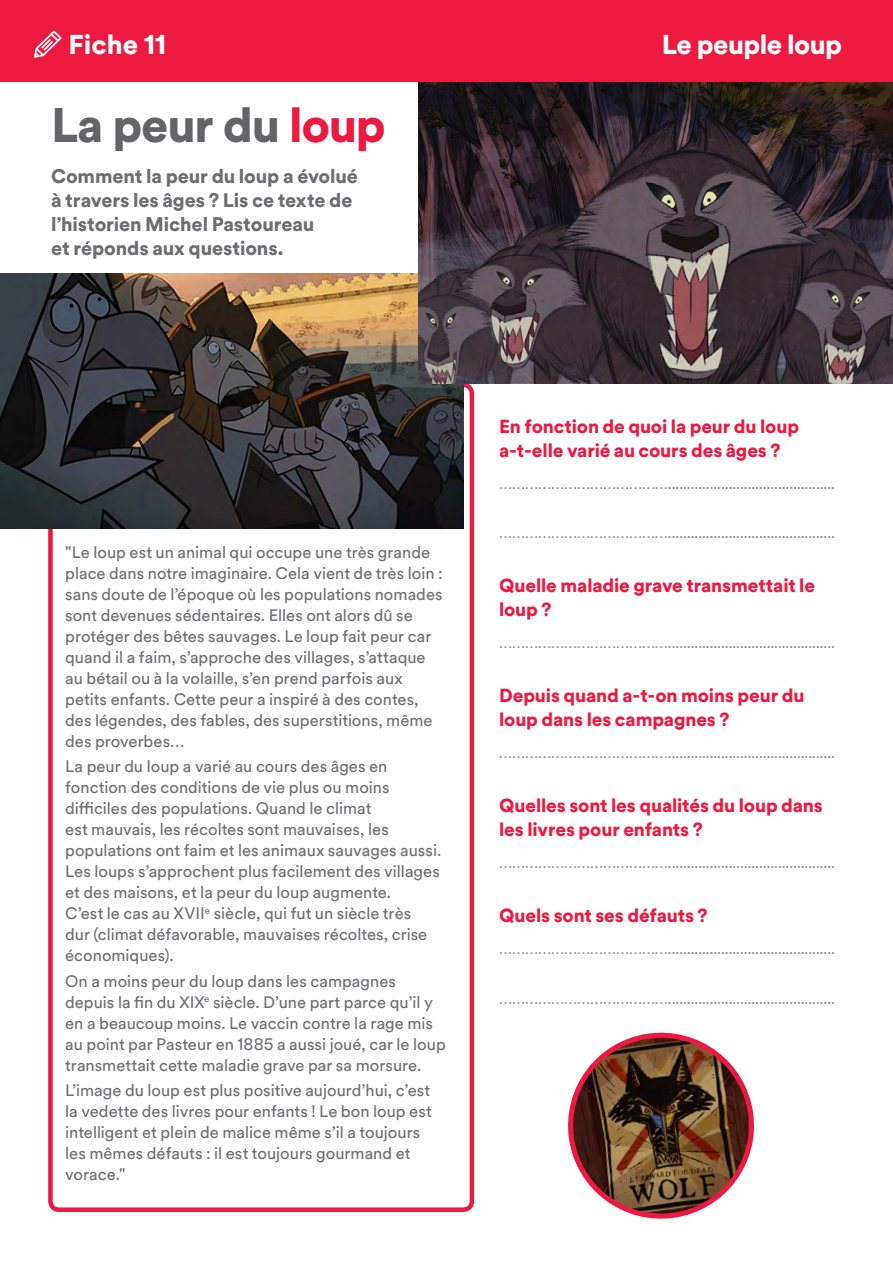
<style>
.page{position:relative;width:893px;height:1263px;background:#fff}
.page>*{position:absolute;margin:0;border:0;box-sizing:border-box;transform-origin:0 0}
.Titre_fiche{font:900 48px "Circular Spotify Text";letter-spacing:-.025em;color:#636466}
.Titre_fiche-2{font:900 27px "Circular Spotify Text";letter-spacing:-.02em;color:#fff}
.chapo_13_pts{font:900 19.5px/24px "Circular Spotify Text";letter-spacing:-.005em;color:#6d6e71}
.chapo_13_pts-2{font:900 18.75px/24px "Circular Spotify Text";letter-spacing:-.005em;color:#ed1941}
.Txt_book_11_pts_dr{font:16.5px/21px "Circular Spotify Text";color:#6d6e71}
.chapo_13_pts-3{font:15px "Circular Spotify Text";color:#888a8c}
.s1{color:#ed1941}
</style>
<div class="page">
<div style="left:48px;top:383px;width:426px;height:829px;border:4px solid #ed1941;border-radius:9px"></div>
<img style="left:0;top:274px;width:463px;height:255px">
<div style="left:0;top:0;width:893px;height:82px;background:#ed1941"></div>
<svg style="left:34px;top:31px;width:28px;height:27px"></svg>
<img style="left:419px;top:82px;width:474px;height:302px">
<img style="left:568px;top:1032px;width:186px;height:187px">
<p class="Titre_fiche-2" style="left:68px;top:26px;width:99px">Fiche 11</p>
<p class="Titre_fiche-2" style="left:662px;top:26px;width:182px">Le peuple loup</p>
<p class="Titre_fiche" style="left:51px;top:92px;width:336px">La peur du <span class="s1">loup</span></p>
<p class="chapo_13_pts" style="left:51px;top:165px;width:308px">Comment la peur du loup a évolué à travers les âges ? Lis ce texte de l’historien Michel Pastoureau<br>et réponds aux questions.</p>
<p class="Txt_book_11_pts_dr" style="left:65px;top:542px;width:379px">"Le loup est un animal qui occupe une très grande place dans notre imaginaire. Cela vient de très loin : sans doute de l’époque où les populations nomades sont devenues sédentaires. Elles ont alors dû se protéger des bêtes sauvages. Le loup fait peur car quand il a faim, s’approche des villages, s’attaque au bétail ou à la volaille, s’en prend parfois aux petits enfants. Cette peur a inspiré à des contes, des légendes, des fables, des superstitions, même des proverbes…</p>
<p class="Txt_book_11_pts_dr" style="left:65px;top:756px;width:377px">La peur du loup a varié au cours des âges en fonction des conditions de vie plus ou moins difficiles des populations. Quand le climat<br>est mauvais, les récoltes sont mauvaises, les populations ont faim et les animaux sauvages aussi.<br>Les loups s’approchent plus facilement des villages et des maisons, et la peur du loup augmente.<br>C’est le cas au XVII<sup>e</sup> siècle, qui fut un siècle très<br>dur (climat défavorable, mauvaises récoltes, crise économiques).</p>
<p class="Txt_book_11_pts_dr" style="left:65px;top:971px;width:382px">On a moins peur du loup dans les campagnes depuis la fin du XIX<sup>e</sup> siècle. D’une part parce qu’il y en a beaucoup moins. Le vaccin contre la rage mis au point par Pasteur en 1885 a aussi joué, car le loup transmettait cette maladie grave par sa morsure.</p>
<p class="Txt_book_11_pts_dr" style="left:65px;top:1080px;width:368px">L’image du loup est plus positive aujourd’hui, c’est la vedette des livres pour enfants ! Le bon loup est intelligent et plein de malice même s’il a toujours les mêmes défauts : il est toujours gourmand et vorace."</p>
<p class="chapo_13_pts-2" style="left:499px;top:414px;width:301px">En fonction de quoi la peur du loup a-t-elle varié au cours des âges ?</p>
<p class="chapo_13_pts-3" style="left:499px;top:473px;width:337px">…………………………………............................................</p>
<p class="chapo_13_pts-3" style="left:499px;top:523px;width:337px">…………………………………............................................</p>
<p class="chapo_13_pts-2" style="left:499px;top:574px;width:318px">Quelle maladie grave transmettait le loup ?</p>
<p class="chapo_13_pts-3" style="left:499px;top:633px;width:337px">…………………………………............................................</p>
<p class="chapo_13_pts-2" style="left:499px;top:684px;width:307px">Depuis quand a-t-on moins peur du loup dans les campagnes ?</p>
<p class="chapo_13_pts-3" style="left:499px;top:743px;width:337px">…………………………………............................................</p>
<p class="chapo_13_pts-2" style="left:499px;top:794px;width:325px">Quelles sont les qualités du loup dans les livres pour enfants ?</p>
<p class="chapo_13_pts-3" style="left:499px;top:853px;width:337px">…………………………………............................................</p>
<p class="chapo_13_pts-2" style="left:499px;top:904px;width:210px">Quels sont ses défauts ?</p>
<p class="chapo_13_pts-3" style="left:499px;top:939px;width:337px">…………………………………............................................</p>
<p class="chapo_13_pts-3" style="left:499px;top:988px;width:337px">…………………………………............................................</p>
</div>
